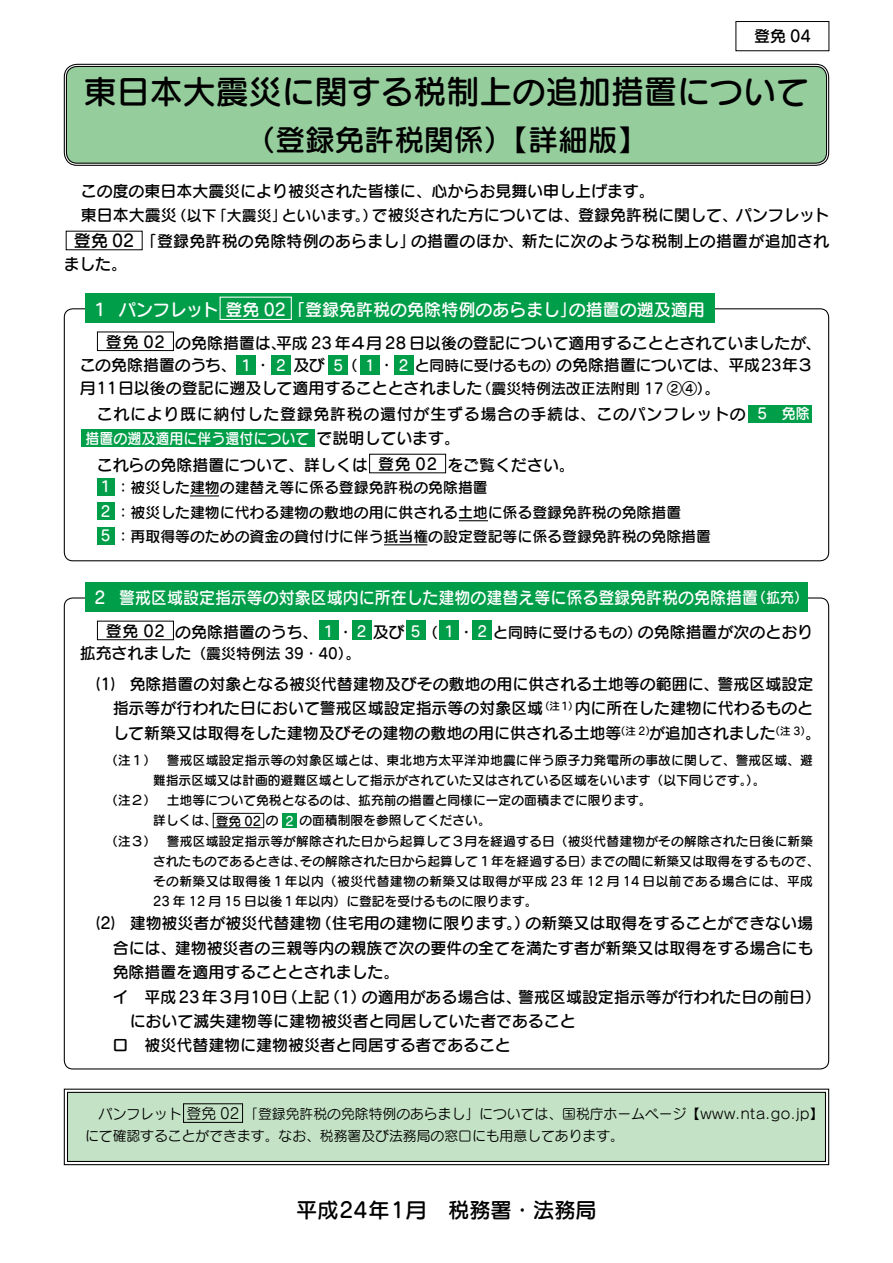
<style>
.page{position:relative;width:893px;height:1263px;background:#fff}
.page>*{position:absolute;margin:0;border:0;box-sizing:border-box;transform-origin:0 0}
.t1{font:33px "Seurat Pro DB";color:#000}
.t2{font:29.7px "Seurat Pro DB";color:#000}
.t3{font:21.3px "Seurat Pro DB";color:#000}
.t4{font:16.95px "Seurat Pro DB";color:#fff}
.t5{font:16.95px "Seurat Pro DB";color:#000}
.t6{font:15.9px/24.5px "Seurat Pro DB";color:#000}
.t7{font:15.9px "Seurat Pro DB";letter-spacing:.045em;color:#000}
.t8{font:14.85px/24.5px "Seurat Pro DB";color:#000}
.t9{font:14.85px "Seurat Pro DB";color:#fff;scale:.94 1}
.t10{font:14.85px "Seurat Pro DB";color:#fff}
.t11{font:13.8px/22.5px "Seurat Pro M";color:#000}
.t12{font:12.75px/20.2px "Seurat Pro DB";color:#000}
.s1{font-size:14.85px}
.s2{font-size:16.95px}
.s3{font-size:14.85px;color:#fff}
.s4{font-size:15.9px;color:#000}
.s5{color:#fff}
.s6{font-size:15.9px}
.s7{font-family:"Seurat Pro EB"}
</style>
<div class="page">
<div style="left:736px;top:21px;width:93px;height:30px;border:1px solid #000"></div>
<div style="left:64px;top:64px;width:765px;height:102px;border:1px solid #000;border-radius:13px"></div>
<div style="left:66px;top:66px;width:760px;height:97px;background:#95cd9d;border-radius:11px"></div>
<div style="left:66px;top:66px;width:761px;height:98px;border:1px solid #000;border-radius:11px"></div>
<div style="left:85px;top:293px;width:629px;height:30px;background:#009e49"></div>
<div style="left:220px;top:297px;width:72px;height:23px;border:1px solid #fff"></div>
<div style="left:97px;top:332px;width:77px;height:19px;border:1px solid #000"></div>
<div style="left:748px;top:405px;width:64px;height:17px;background:#009e49"></div>
<div style="left:81px;top:429px;width:234px;height:17px;background:#009e49"></div>
<div style="left:97px;top:478px;width:17px;height:17px;background:#009e49"></div>
<div style="left:97px;top:503px;width:17px;height:17px;background:#009e49"></div>
<div style="left:97px;top:527px;width:17px;height:17px;background:#009e49"></div>
<div style="left:85px;top:583px;width:723px;height:29px;background:#009e49"></div>
<div style="left:319px;top:621px;width:19px;height:19px;background:#009e49"></div>
<div style="left:352px;top:621px;width:19px;height:19px;background:#009e49"></div>
<div style="left:406px;top:621px;width:19px;height:19px;background:#009e49"></div>
<div style="left:440px;top:621px;width:19px;height:19px;background:#009e49"></div>
<div style="left:473px;top:621px;width:19px;height:19px;background:#009e49"></div>
<div style="left:64px;top:1089px;width:765px;height:76px;border:1px solid #000"></div>
<div style="left:68px;top:1092px;width:757px;height:69px;background:#c4e2c5"></div>
<div style="left:67px;top:1092px;width:759px;height:70px;border:1px solid #000"></div>
<div style="left:183px;top:1103px;width:60px;height:20px;border:1px solid #000"></div>
<svg style="left:459px;top:520px;width:29px;height:1px"></svg>
<svg style="left:190px;top:495px;width:29px;height:1px"></svg>
<hr style="left:384px;top:544px;width:43px;height:1px;background:#000">
<div style="left:237px;top:355px;width:19px;height:19px;background:#009e49"></div>
<div style="left:271px;top:355px;width:19px;height:19px;background:#009e49"></div>
<div style="left:329px;top:355px;width:19px;height:19px;background:#009e49"></div>
<div style="left:361px;top:355px;width:19px;height:19px;background:#009e49"></div>
<div style="left:394px;top:355px;width:19px;height:19px;background:#009e49"></div>
<div style="left:213px;top:813px;width:51px;height:15px;border:1px solid #000"></div>
<div style="left:282px;top:813px;width:15px;height:15px;background:#009e49"></div>
<p class="t6" style="left:754px;top:23px;width:58px">登免 04</p>
<h1 class="t1" style="left:84px;top:70px;width:726px">東日本大震災に関する税制上の追加措置について</h1>
<h2 class="t2" style="left:246px;top:120px;width:403px">（登録免許税関係）【詳細版】</h2>
<p class="t6" style="left:81px;top:178px;width:576px">この度の東日本大震災により被災された皆様に、心からお見舞い申し上げます。</p>
<p class="t6" style="left:81px;top:202px;width:750px">東日本大震災<span class="s1">（以下「大震災」といいます。）</span>で被災された方については、登録免許税に関して、パンフレット</p>
<p class="t6" style="left:64px;top:228px;width:767px"><span class="s2">　　　　　</span>「登録免許税の免除特例のあらまし」の措置のほか、新たに次のような税制上の措置が追加され</p>
<p class="t6" style="left:64px;top:251px;width:65px">ました。</p>
<p class="t5" style="left:74px;top:230px;width:62px">登免 02</p>
<p class="t4" style="left:91px;top:298px;width:615px">１ パンフレット登免 02「登録免許税の免除特例のあらまし」の措置の遡及適用</p>
<p class="t6" style="left:80px;top:331px;width:743px;line-height:22.4px;text-indent:26px">登免 02 の免除措置は、平成 23 年４月 28 日以後の登記について適用することとされていましたが、この免除措置のうち、 ・ <span class="s3">2</span></p>
<p class="t6" style="left:80px;top:353px;width:735px;line-height:23.5px;text-indent:286px"><span class="s3">1</span> ・ <span class="s3">2</span> <span class="s1">と同時に受けるもの）</span>の免除措置については、平成23年３月11日以後の登記に遡及して適用することとされました<span class="s1">（震災特例法改正法附則 17 ②④）</span>。</p>
<p class="t7" style="left:97px;top:403px;width:715px">これにより既に納付した登録免許税の還付が生ずる場合の手続は、このパンフレットの <span class="s3">5 免除</span></p>
<p class="t9" style="left:85px;top:428px;width:400px">措置の遡及適用に伴う還付について<span class="s4">で説明しています。</span></p>
<p class="t6" style="left:97px;top:452px;width:480px">これらの免除措置について、詳しくは 登免 02 をご覧ください。</p>
<p class="t8" style="left:98px;top:475px;width:614px"><span class="s5">１</span>：被災した建物の建替え等に係る登録免許税の免除措置<br><span class="s5">2</span> ：被災した建物に代わる建物の敷地の用に供される土地に係る登録免許税の免除措置<br><span class="s5">5</span> ：再取得等のための資金の貸付けに伴う抵当権の設定登記等に係る登録免許税の免除措置</p>
<p class="t6" style="left:293px;top:352px;width:66px">及び <span class="s1">（</span></p>
<p class="t10" style="left:239px;top:356px;width:16px">１</p>
<p class="t10" style="left:333px;top:356px;width:11px">5</p>
<p class="t4" style="left:95px;top:586px;width:715px">2 警戒区域設定指示等の対象区域内に所在した建物の建替え等に係る登録免許税の免除措置<span class="s1">（拡充）</span></p>
<p class="t6" style="left:106px;top:619px;width:709px">登免 02 の免除措置のうち、<span class="s3">１</span>・ <span class="s3">2</span> 及び <span class="s3">5</span> <span class="s1">（</span><span class="s3">１</span>・ <span class="s3">2</span> <span class="s1">と同時に受けるもの）</span>の免除措置が次のとおり</p>
<p class="t8" style="left:80px;top:641px;width:283px"><span class="s6">拡充されました</span>（震災特例法 39・40）<span class="s6">。</span></p>
<p class="t6" style="left:113px;top:671px;width:710px;text-indent:-22px"><span class="s7">（</span>1<span class="s7">）</span> 免除措置の対象となる被災代替建物及びその敷地の用に供される土地等の範囲に、警戒区域設定指示等が行われた日において警戒区域設定指示等の対象区域<sup>（注１）</sup>内に所在した建物に代わるものとして新築又は取得をした建物及びその建物の敷地の用に供される土地等<sup>（注</sup> <sup>2）</sup>が追加されました<sup>（注</sup> <sup>3）</sup>。</p>
<p class="t12" style="left:105px;top:749px;width:709px">（注１　 警戒区域設定指示等の対象区域とは、東北地方太平洋沖地震に伴う原子力発電所の事故に関して、警戒区域、避</p>
<p class="t12" style="left:144px;top:749px;width:14px">）</p>
<p class="t12" style="left:153px;top:770px;width:614px">難指示区域又は計画的避難区域として指示がされていた又はされている区域をいいます（以下同じです。）。</p>
<p class="t12" style="left:105px;top:790px;width:548px">（注２　 土地等について免税となるのは、拡充前の措置と同様に一定の面積までに限ります。</p>
<p class="t12" style="left:153px;top:790px;width:127px;text-indent:-10px">）<br>詳しくは、　　　　の</p>
<p class="t12" style="left:105px;top:810px;width:710px;text-indent:180px"><span class="s5">2</span> の面積制限を参照してください。<br>（注３　 警戒区域設定指示等が解除された日から起算して３月を経過する日（被災代替建物がその解除された日後に新築</p>
<p class="t12" style="left:216px;top:810px;width:47px">登免 02</p>
<p class="t12" style="left:153px;top:830px;width:668px;text-indent:-10px">）<br>されたものであるときは、その解除された日から起算して１年を経過する日）までの間に新築又は取得をするもので、その新築又は取得後１年以内（被災代替建物の新築又は取得が平成 23 年 12 月 14 日以前である場合には、平成23 年 12 月 15 日以後１年以内）に登記を受けるものに限ります。</p>
<p class="t6" style="left:91px;top:910px;width:724px"><span class="s7">（</span>2<span class="s7">）</span> 建物被災者が被災代替建物（住宅用の建物に限ります。）の新築又は取得をすることができない場</p>
<p class="t6" style="left:113px;top:935px;width:702px">合には、建物被災者の三親等内の親族で次の要件の全てを満たす者が新築又は取得をする場合にも</p>
<p class="t6" style="left:113px;top:959px;width:288px">免除措置を適用することとされました。</p>
<p class="t6" style="left:113px;top:984px;width:710px">イ　平成23年３月10日（上記（1）の適用がある場合は、警戒区域設定指示等が行われた日の前日）</p>
<p class="t6" style="left:130px;top:1008px;width:447px">において滅失建物等に建物被災者と同居していた者であること</p>
<p class="t6" style="left:113px;top:1033px;width:400px">ロ　被災代替建物に建物被災者と同居する者であること</p>
<p class="t11" style="left:85px;top:1102px;width:740px">　パンフレット<span class="s1">登免 02</span> 「登録免許税の免除特例のあらまし」については、国税庁ホームページ【WWW.NTA.GO.JP】にて確認することができます。なお、税務署及び法務局の窓口にも用意してあります。</p>
<h3 class="t3" style="left:296px;top:1195px;width:302px">平成24年1月　税務署・法務局</h3>
</div>
